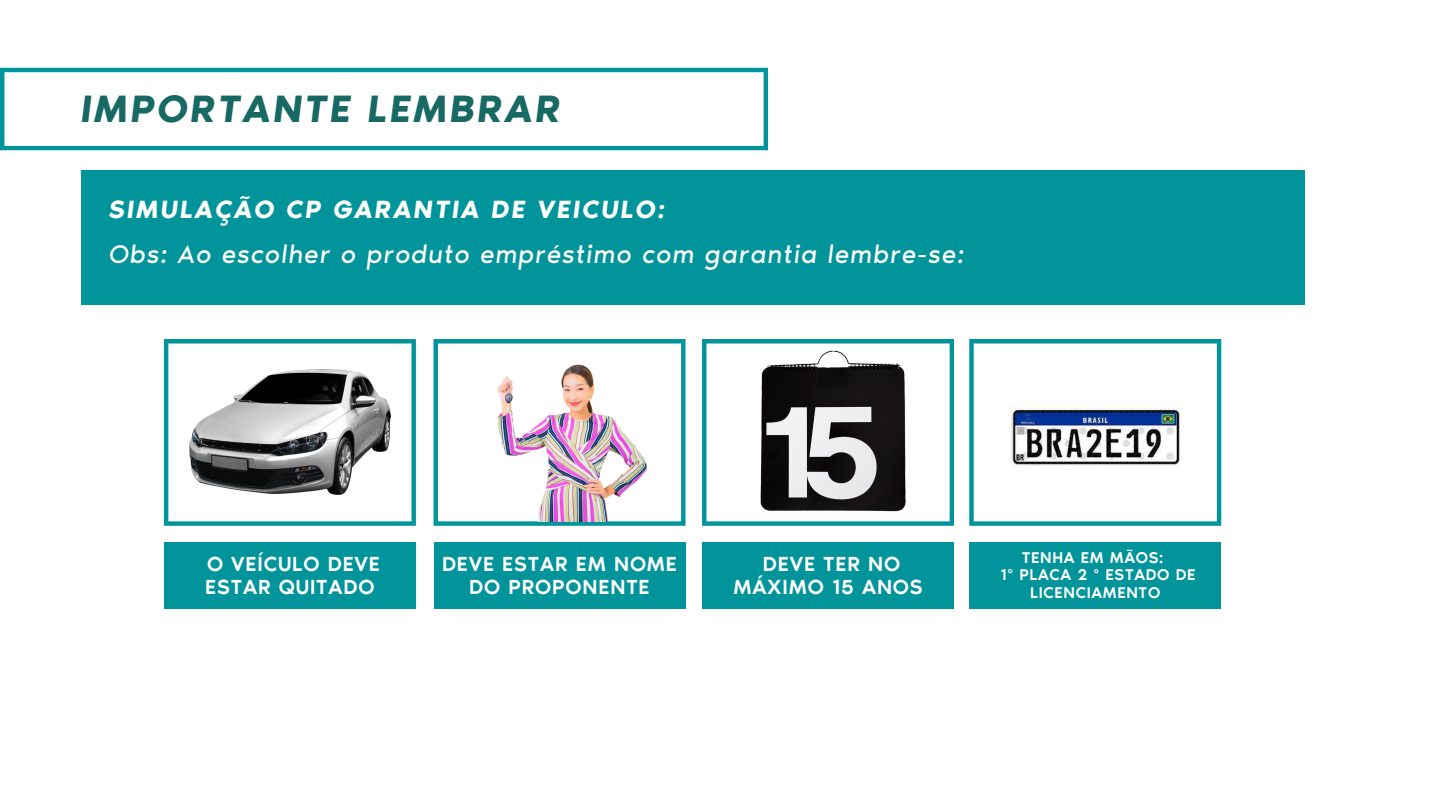
<style>
.page{position:relative;width:1440px;height:810px;background:#fff}
.page>*{position:absolute;margin:0;border:0;box-sizing:border-box;transform-origin:0 0}
.t1{font:italic 600 39.3px "Noir Pro";letter-spacing:.06em;color:#186964}
.t2{font:italic 26.3px "Noir Pro";letter-spacing:.04em;color:#fff}
.t3{font:italic 600 25.7px "Noir Pro";letter-spacing:.08em;color:#fff}
.t4{font:500 21px/23.2px "Noir Pro";letter-spacing:.04em;color:#fff;text-align:center}
.t5{font:500 16px/17.8px "Noir Pro";letter-spacing:.04em;color:#fff;text-align:center}
</style>
<div class="page">
<div style="left:81px;top:171px;width:1223px;height:134px;background:#01949a"></div>
<svg style="left:0;top:68px;width:768px;height:82px"></svg>
<svg style="left:164px;top:339px;width:252px;height:187px"></svg>
<img style="left:189px;top:370px;width:202px;height:124px">
<svg style="left:434px;top:339px;width:238px;height:187px"></svg>
<div style="left:164px;top:542px;width:252px;height:67px;background:#01949a"></div>
<div style="left:434px;top:542px;width:252px;height:67px;background:#01949a"></div>
<div style="left:702px;top:542px;width:252px;height:67px;background:#01949a"></div>
<svg style="left:974px;top:339px;width:247px;height:187px"></svg>
<div style="left:969px;top:542px;width:252px;height:67px;background:#01949a"></div>
<img style="left:434px;top:353px;width:238px;height:168px">
<img style="left:672px;top:339px;width:302px;height:187px">
<img style="left:1009px;top:405px;width:173px;height:60px">
<p class="t1" style="left:81px;top:85px;width:482px">IMPORTANTE LEMBRAR</p>
<p class="t3" style="left:109px;top:193px;width:558px">SIMULAÇÃO CP GARANTIA DE VEICULO:</p>
<p class="t2" style="left:109px;top:238px;width:857px">Obs: Ao escolher o produto empréstimo com garantia lembre-se:</p>
<p class="t4" style="left:205px;top:552px;width:176px;text-align:left">O VEÍCULO DEVE<br>ESTAR QUITADO</p>
<p class="t4" style="left:442px;top:552px;width:237px">DEVE ESTAR EM NOME<br>DO PROPONENTE</p>
<p class="t4" style="left:733px;top:552px;width:191px">DEVE TER NO<br>MÁXIMO 15 ANOS</p>
<p class="t5" style="left:1022px;top:548px;width:143px">TENHA EM MÃOS:</p>
<p class="t5" style="left:1000px;top:566px;width:197px">1º PLACA 2 º ESTADO DE<br>LICENCIAMENTO</p>
</div>
